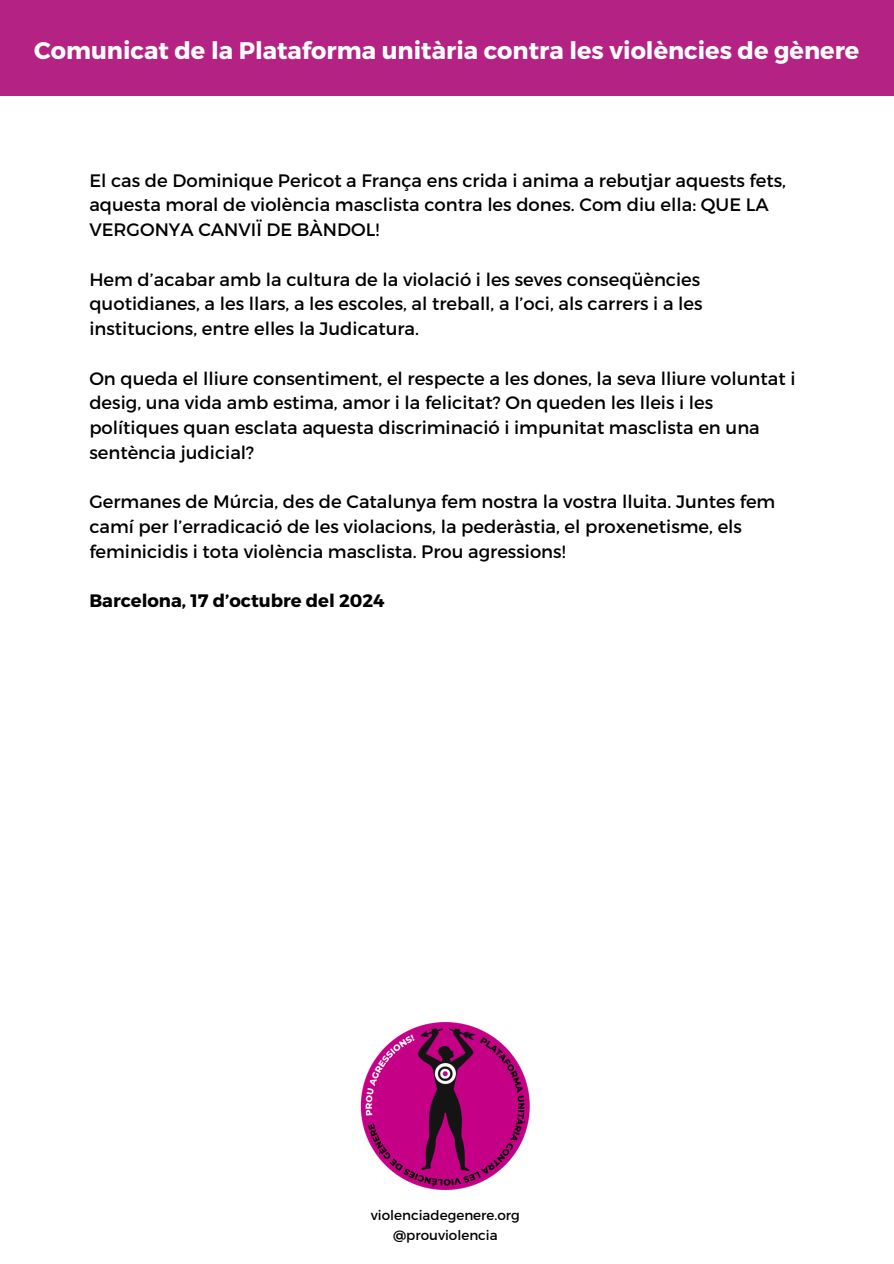
<style>
.page{position:relative;width:894px;height:1264px;background:#fff}
.page>*{position:absolute;margin:0;border:0;box-sizing:border-box;transform-origin:0 0}
.t1{font:700 24px "Montserrat";color:#fff}
.t2{font:18px/24.8px "Montserrat";color:#000}
.t3{font:700 18px "Montserrat";color:#000}
.t4{font:13.5px "Montserrat";color:#000}
</style>
<div class="page">
<div style="left:0;top:0;width:893px;height:95px;background:#b42384"></div>
<img style="left:360px;top:1022px;width:170px;height:168px">
<h2 class="t1" style="left:34px;top:35px;width:826px">Comunicat de la Plataforma unitària contra les violències de gènere</h2>
<h1 class="t2" style="left:89px;top:167px;width:698px">El cas de Dominique Pericot a França ens crida i anima a rebutjar aquests fets, aquesta moral de violència masclista contra les dones. Com diu ella: QUE LA<br>VERGONYA CANVIÏ DE BÀNDOL!</h1>
<h3 class="t2" style="left:89px;top:266px;width:614px">Hem d’acabar amb la cultura de la violació i les seves conseqüències quotidianes, a les llars, a les escoles, al treball, a l’oci, als carrers i a les institucions, entre elles la Judicatura.</h3>
<h3 class="t2" style="left:89px;top:365px;width:707px">On queda el lliure consentiment, el respecte a les dones, la seva lliure voluntat i desig, una vida amb estima, amor i la felicitat? On queden les lleis i les polítiques quan esclata aquesta discriminació i impunitat masclista en una sentència judicial?</h3>
<h3 class="t2" style="left:89px;top:488px;width:687px">Germanes de Múrcia, des de Catalunya fem nostra la vostra lluita. Juntes fem camí per l’erradicació de les violacions, la pederàstia, el proxenetisme, els feminicidis i tota violència masclista. Prou agressions!</h3>
<h3 class="t3" style="left:89px;top:589px;width:297px">Barcelona, 17 d’octubre del 2024</h3>
<p class="t4" style="left:371px;top:1206px;width:150px">violenciadegenere.org</p>
<p class="t4" style="left:393px;top:1226px;width:106px">@prouviolencia</p>
</div>
